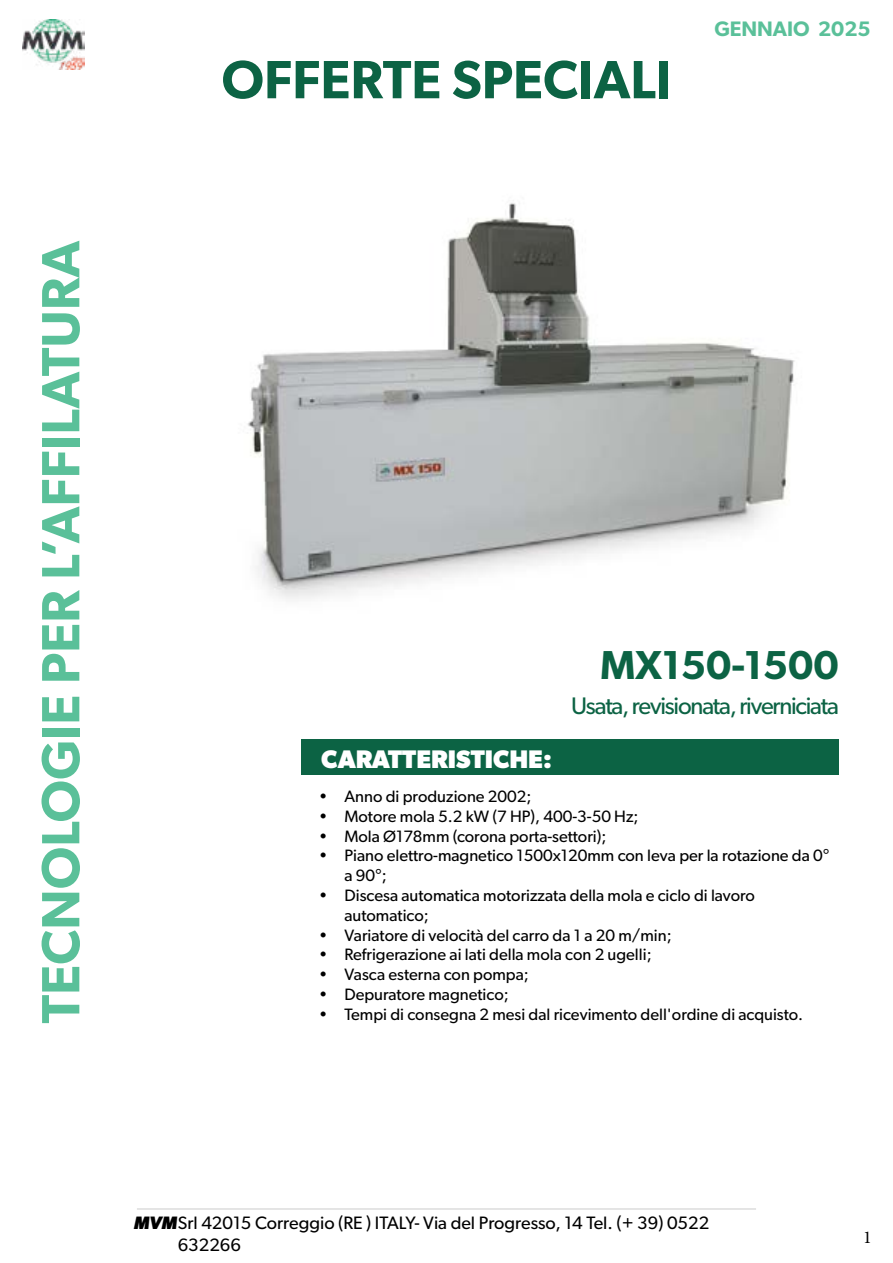
<style>
.page{position:relative;width:893px;height:1263px;background:#fff}
.page>*{position:absolute;margin:0;border:0;box-sizing:border-box;transform-origin:0 0}
.t1{font:600 54px "Gibson";color:#5ac099}
.t2{font:600 54px "Gibson";color:#0c6344}
.t3{font:600 40.5px "Gibson";color:#0c6344}
.t4{font:700 25.5px "Gibson";color:#fff}
.t5{font:24px "Gibson";letter-spacing:-.05em;color:#0c6344}
.t6{font:600 21px "Gibson";color:#5ac099}
.t7{font:18px/21.6px "Gibson";color:#000}
.t8{font:18px "Minion Pro";color:#000}
.t9{font:16.5px/19.8px "Gibson";color:#000}
.s1{font-weight:700;font-style:italic}
</style>
<div class="page">
<img style="left:22px;top:19px;width:63px;height:51px">
<div style="left:302px;top:739px;width:537px;height:36px;background:#0c6344"></div>
<hr style="left:137px;top:1209px;width:619px;height:1px;background:#cbcbcb">
<img style="left:247px;top:203px;width:548px;height:396px">
<h1 class="t1" style="left:28px;top:1023px;width:784px;rotate:-90deg">TECNOLOGIE PER L’AFFILATURA</h1>
<h1 class="t2" style="left:221px;top:47px;width:451px">OFFERTE SPECIALI</h1>
<p class="t6" style="left:714px;top:16px;width:158px">GENNAIO 2025</p>
<h2 class="t3" style="left:600px;top:641px;width:240px">MX150-1500</h2>
<h3 class="t5" style="left:571px;top:691px;width:269px">Usata, revisionata, riverniciata</h3>
<h3 class="t4" style="left:321px;top:744px;width:232px">CARATTERISTICHE:</h3>
<p class="t9" style="left:319px;top:786px;width:214px">• Anno di produzione 2002;</p>
<p class="t9" style="left:319px;top:806px;width:321px">• Motore mola 5.2 kW (7 HP), 400-3-50 Hz;</p>
<p class="t9" style="left:319px;top:826px;width:289px">• Mola Ø178mm (corona porta-settori);</p>
<p class="t9" style="left:344px;top:845px;width:487px;text-indent:-26px">• Piano elettro-magnetico 1500x120mm con leva per la rotazione da 0° a 90°;</p>
<p class="t9" style="left:344px;top:885px;width:412px;text-indent:-26px">• Discesa automatica motorizzata della mola e ciclo di lavoro automatico;</p>
<p class="t9" style="left:319px;top:925px;width:354px">• Variatore di velocità del carro da 1 a 20 m/min;</p>
<p class="t9" style="left:319px;top:944px;width:334px">• Refrigerazione ai lati della mola con 2 ugelli;</p>
<p class="t9" style="left:319px;top:964px;width:211px">• Vasca esterna con pompa;</p>
<p class="t9" style="left:319px;top:984px;width:191px">• Depuratore magnetico;</p>
<p class="t9" style="left:319px;top:1004px;width:486px">• Tempi di consegna 2 mesi dal ricevimento dell'ordine di acquisto.</p>
<p class="t7" style="left:178px;top:1212px;width:533px;text-indent:-44px"><span class="s1">MVM</span>Srl 42015 Correggio (RE ) ITALY- Via del Progresso, 14 Tel. (+ 39) 0522<br>632266</p>
<p class="t8" style="left:863px;top:1225px;width:10px">1</p>
</div>
